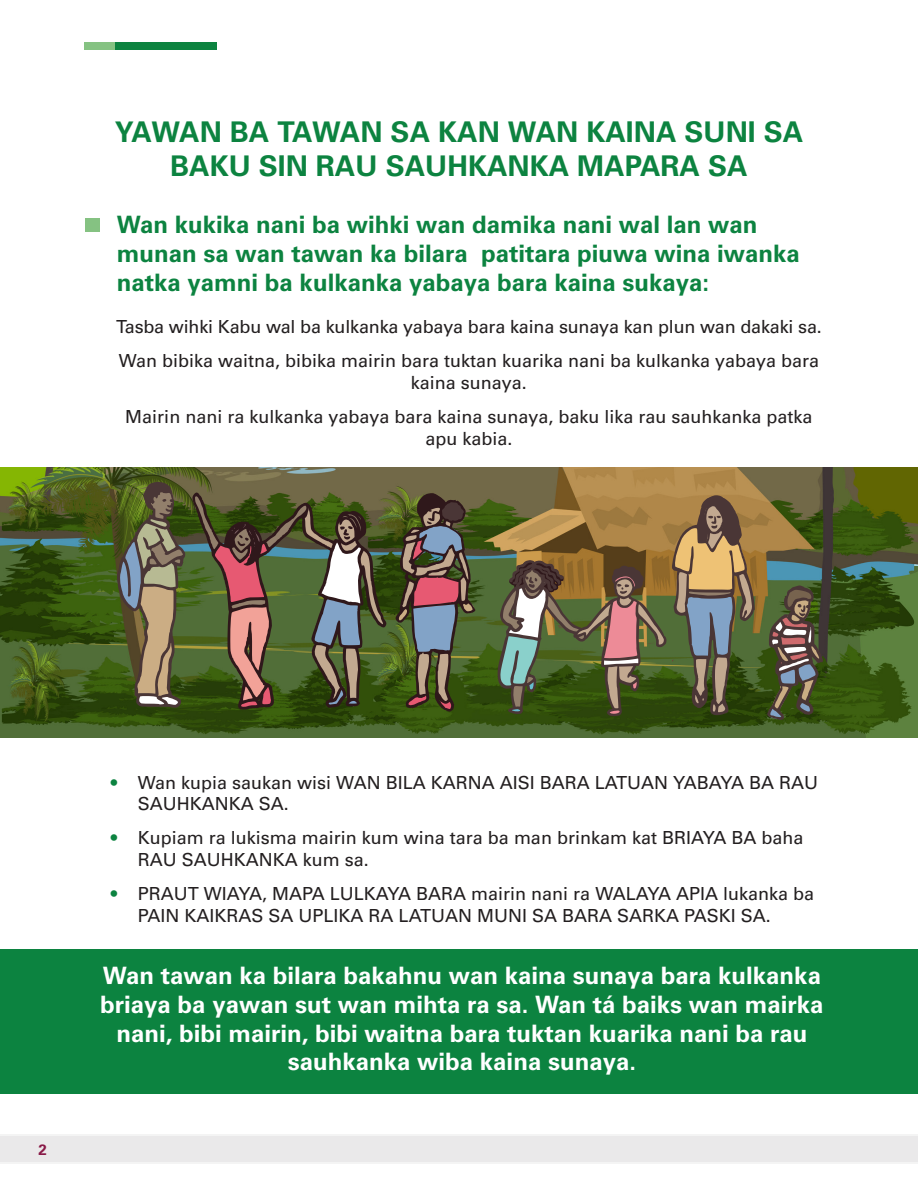
<style>
.page{position:relative;width:918px;height:1188px;background:#fff}
.page>*{position:absolute;margin:0;border:0;box-sizing:border-box;transform-origin:0 0}
.t1{font:28.5px/34.2px "Univers LT 65 Bd";color:#0c8340;text-align:center}
.t2{font:24px/28.8px "Univers LT 65 Bd";color:#fff;text-align:center}
.t3{font:24px/28.8px "Univers LT 65 Bd";color:#0c8340}
.t4{font:18px/21.6px "Univers LT 55 Rm";color:#231f20}
.t5{font:15px "Univers LT 65 Bd";color:#8f1a4a}
.s1{color:#0c8340}
</style>
<div class="page">
<div style="left:0;top:1136px;width:918px;height:28px;background:#efeeef"></div>
<div style="left:85px;top:43px;width:30px;height:7px;background:#85c282"></div>
<div style="left:115px;top:43px;width:101px;height:7px;background:#0c8340"></div>
<img style="left:0;top:468px;width:918px;height:270px">
<div style="left:0;top:1134px;width:918px;height:27px;background:#eae9ea"></div>
<div style="left:85px;top:218px;width:15px;height:13px;background:#85c282"></div>
<div style="left:0;top:949px;width:918px;height:145px;background:#0c8340"></div>
<svg style="left:192px;top:493px;width:195px;height:217px;background:#636544"></svg>
<svg style="left:395px;top:493px;width:80px;height:219px;background:#636149"></svg>
<svg style="left:497px;top:495px;width:258px;height:222px;background:#797047"></svg>
<svg style="left:767px;top:585px;width:56px;height:135px;background:#5f5f44"></svg>
<svg style="left:117px;top:482px;width:69px;height:226px;background:#72724e"></svg>
<p class="t1" style="left:115px;top:115px;width:690px">YAWAN BA TAWAN SA KAN WAN KAINA SUNI SA<br>BAKU SIN RAU SAUHKANKA MAPARA SA</p>
<p class="t3" style="left:117px;top:211px;width:684px">Wan kukika nani ba wihki wan damika nani wal lan wan munan sa wan tawan ka bilara patitara piuwa wina iwanka natka yamni ba kulkanka yabaya bara kaina sukaya:</p>
<p class="t4" style="left:116px;top:316px;width:707px">Tasba wihki Kabu wal ba kulkanka yabaya bara kaina sunaya kan plun wan dakaki sa.</p>
<p class="t4" style="left:119px;top:350px;width:702px;text-align:center">Wan bibika waitna, bibika mairin bara tuktan kuarika nani ba kulkanka yabaya bara kaina sunaya.</p>
<p class="t4" style="left:125px;top:406px;width:689px;text-align:center">Mairin nani ra kulkanka yabaya bara kaina sunaya, baku lika rau sauhkanka patka apu kabia.</p>
<p class="t5" style="left:38px;top:1141px;width:10px">2</p>
<p class="t4" style="left:138px;top:771px;width:682px;text-indent:-27px"><span class="s1">•</span> Wan kupia saukan wisi WAN BILA KARNA AISI BARA LATUAN YABAYA BA RAU<br>SAUHKANKA SA.</p>
<p class="t4" style="left:138px;top:827px;width:667px;text-indent:-27px"><span class="s1">•</span> Kupiam ra lukisma mairin kum wina tara ba man brinkam kat BRIAYA BA baha<br>RAU SAUHKANKA kum sa.</p>
<p class="t4" style="left:138px;top:883px;width:678px;text-indent:-27px"><span class="s1">•</span> PRAUT WIAYA, MAPA LULKAYA BARA mairin nani ra WALAYA APIA lukanka ba<br>PAIN KAIKRAS SA UPLIKA RA LATUAN MUNI SA BARA SARKA PASKI SA.</p>
<p class="t2" style="left:100px;top:961px;width:725px">Wan tawan ka bilara bakahnu wan kaina sunaya bara kulkanka briaya ba yawan sut wan mihta ra sa. Wan tá baiks wan mairka nani, bibi mairin, bibi waitna bara tuktan kuarika nani ba rau sauhkanka wiba kaina sunaya.</p>
</div>
